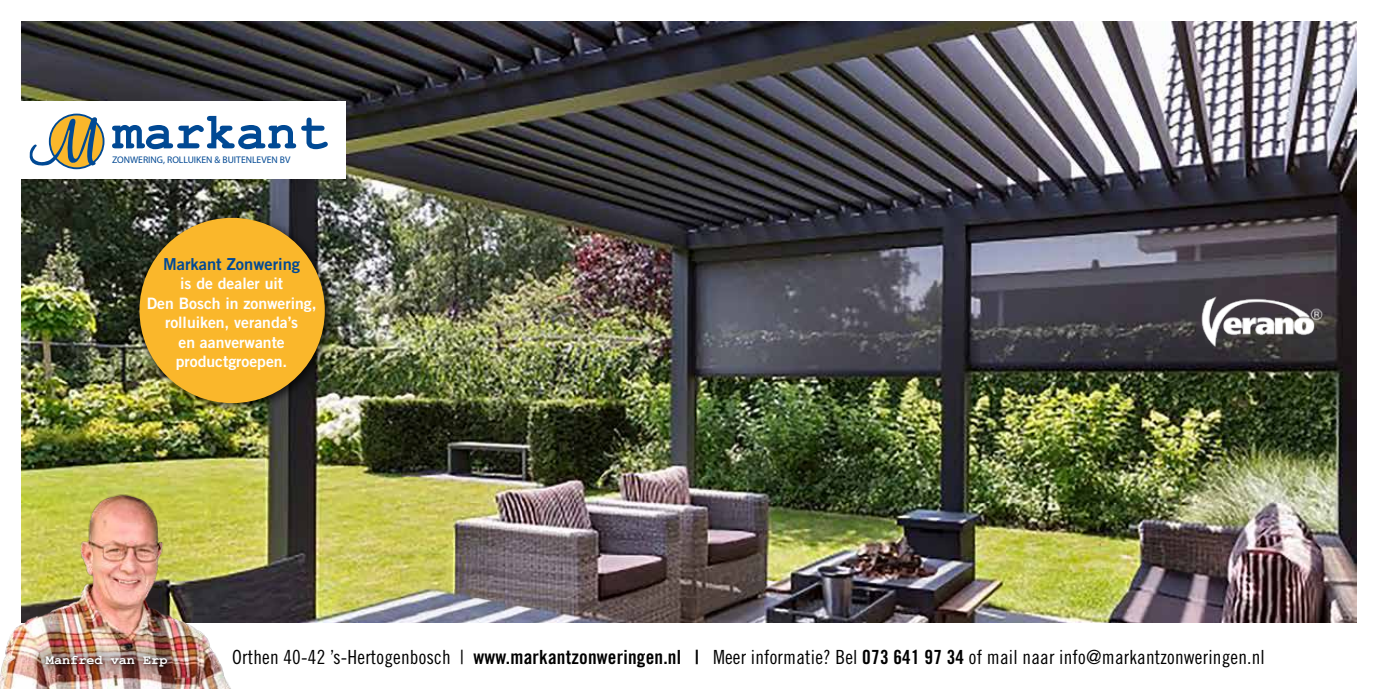
<style>
.page{position:relative;width:1378px;height:689px;background:#fff}
.page>*{position:absolute;margin:0;border:0;box-sizing:border-box;transform-origin:0 0}
.t1{font:19.5px "Trade Gothic LT Std Cn 18";letter-spacing:.01em;color:#000}
.t2{font:19.5px "Trade Gothic LT Std Bd Cn 20";letter-spacing:.01em;color:#000}
.t3{font:16.5px "Trade Gothic LT Std Bd 2";color:#024994}
.t4{font:15.75px/19.5px "Trade Gothic LT Std Bd 2";color:#fff;text-align:center}
.t5{font:700 13.5px "Courier New";color:#fff}
.t6{font:9.6px "Myriad Pro";color:#024994}
.s1{font-family:"Trade Gothic LT Std Bd Cn 20"}
</style>
<div class="page">
<img style="left:21px;top:21px;width:1335px;height:601px">
<div style="left:133px;top:212px;width:204px;height:203px;background:#000;opacity:.75"></div>
<div style="left:139px;top:218px;width:186px;height:185px;background:#fab72b;border-radius:50%"></div>
<div style="left:5px;top:102px;width:340px;height:77px;background:#fff"></div>
<svg style="left:50px;top:114px;width:54px;height:54px"></svg>
<div style="left:49px;top:114px;width:55px;height:55px;border:2px solid #004994;border-radius:50%"></div>
<svg style="left:29px;top:117px;width:69px;height:51px"></svg>
<svg style="left:112px;top:116px;width:216px;height:33px"></svg>
<img style="left:0;top:472px;width:238px;height:217px">
<svg style="left:32px;top:642px;width:149px;height:39px"></svg>
<img style="left:36px;top:646px;width:142px;height:31px">
<img style="left:1198px;top:293px;width:127px;height:56px">
<p class="t6" style="left:112px;top:154px;width:180px">ZONWERING, ROLLUIKEN &amp; BUITENLEVEN BV</p>
<p class="t3" style="left:163px;top:253px;width:139px">Markant Zonwering</p>
<p class="t4" style="left:147px;top:273px;width:171px">is de dealer uit<br>Den Bosch in zonwering, rolluiken, veranda’s<br>en aanverwante productgroepen.</p>
<p class="t5" style="left:46px;top:652px;width:123px">Manfred van Erp</p>
<p class="t1" style="left:232px;top:645px;width:234px">Orthen 40-42 ’s-Hertogenbosch |</p>
<p class="t2" style="left:473px;top:645px;width:227px">www.markantzonweringen.nl |</p>
<p class="t1" style="left:713px;top:645px;width:553px">Meer informatie? Bel <span class="s1">073 641 97 34</span> of mail naar info@markantzonweringen.nl</p>
</div>
